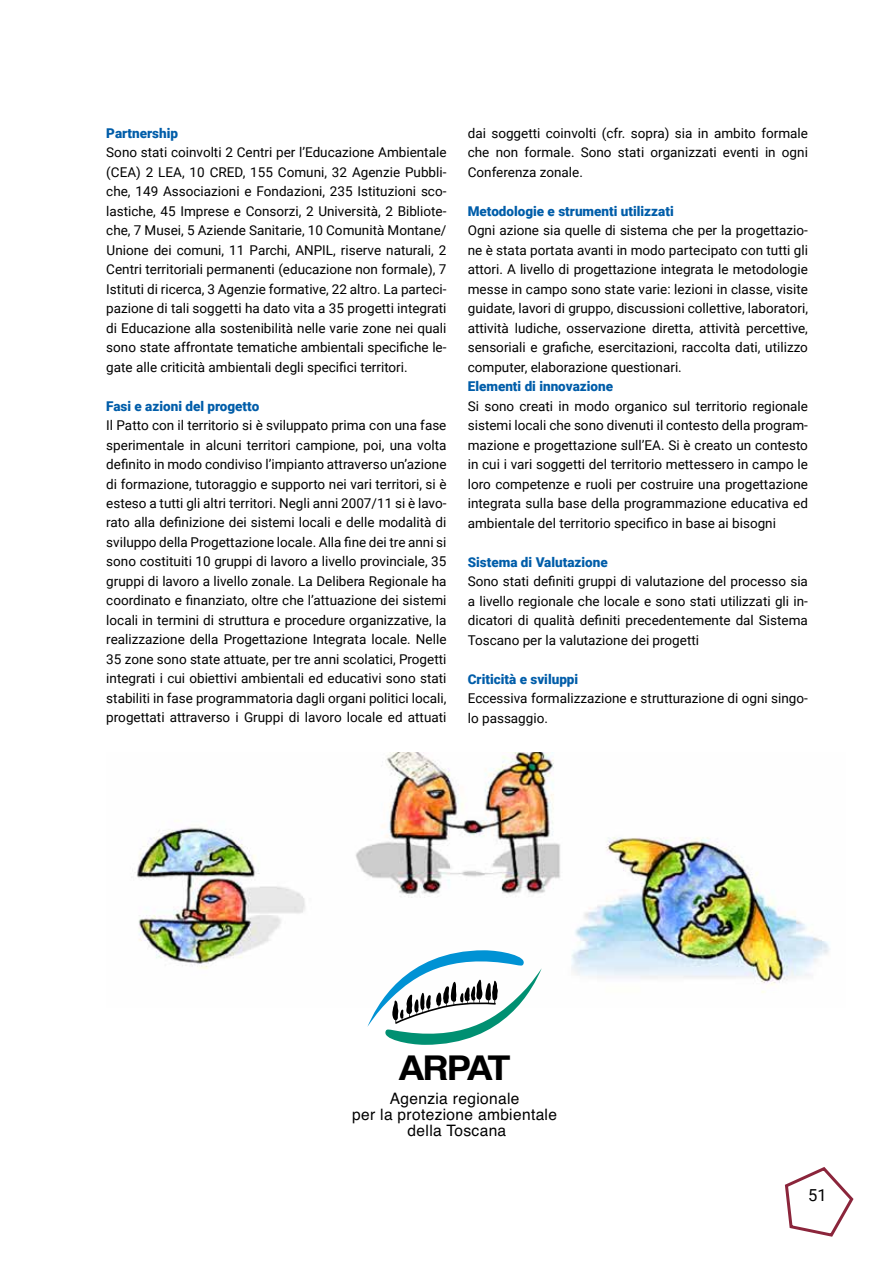
<style>
.page{position:relative;width:893px;height:1263px;background:#fff}
.page>*{position:absolute;margin:0;border:0;box-sizing:border-box;transform-origin:0 0}
.t1{font:700 34.05px "Helvetica";letter-spacing:-.11em;color:#000;scale:1.1 1}
.t2{font:16.5px "Roboto";color:#000}
.t3{font:15.75px/15.8px "Helvetica";letter-spacing:.02em;color:#000;text-align:center}
.t4{font:13.5px/19.5px "Roboto";color:#000;text-align:justify}
.t5{font:900 13.5px "Roboto";color:#005da9}
</style>
<div class="page">
<svg style="left:784px;top:1167px;width:70px;height:70px"></svg>
<img style="left:137px;top:753px;width:693px;height:240px">
<svg style="left:367px;top:951px;width:175px;height:94px"></svg>
<p class="t5" style="left:106px;top:123px;width:73px">Partnership</p>
<p class="t4" style="left:106px;top:142px;width:342px">Sono stati coinvolti 2 Centri per l’Educazione Ambientale (CEA) 2 LEA, 10 CRED, 155 Comuni, 32 Agenzie Pubbli&shy;che, 149 Associazioni e Fondazioni, 235 Istituzioni sco&shy;lastiche, 45 Imprese e Consorzi, 2 Università, 2 Bibliote&shy;che, 7 Musei, 5 Aziende Sanitarie, 10 Comunità Montane/ Unione dei comuni, 11 Parchi, ANPIL, riserve naturali, 2<br>Centri territoriali permanenti (educazione non formale), 7<br>Istituti di ricerca, 3 Agenzie formative, 22 altro. La parteci&shy;pazione di tali soggetti ha dato vita a 35 progetti integrati di Educazione alla sostenibilità nelle varie zone nei quali sono state affrontate tematiche ambientali specifiche le&shy;gate alle criticità ambientali degli specifici territori.</p>
<p class="t5" style="left:106px;top:396px;width:154px">Fasi e azioni del progetto</p>
<p class="t4" style="left:106px;top:415px;width:342px">Il Patto con il territorio si è sviluppato prima con una fase sperimentale in alcuni territori campione, poi, una volta definito in modo condiviso l’impianto attraverso un’azione di formazione, tutoraggio e supporto nei vari territori, si è esteso a tutti gli altri territori. Negli anni 2007/11 si è lavo&shy;rato alla definizione dei sistemi locali e delle modalità di sviluppo della Progettazione locale. Alla fine dei tre anni si sono costituiti 10 gruppi di lavoro a livello provinciale, 35 gruppi di lavoro a livello zonale. La Delibera Regionale ha coordinato e finanziato, oltre che l’attuazione dei sistemi locali in termini di struttura e procedure organizzative, la realizzazione della Progettazione Integrata locale. Nelle 35 zone sono state attuate, per tre anni scolatici, Progetti integrati i cui obiettivi ambientali ed educativi sono stati stabiliti in fase programmatoria dagli organi politici locali, progettati attraverso i Gruppi di lavoro locale ed attuati</p>
<p class="t4" style="left:468px;top:123px;width:342px">dai soggetti coinvolti (cfr. sopra) sia in ambito formale che non formale. Sono stati organizzati eventi in ogni Conferenza zonale.</p>
<p class="t5" style="left:468px;top:201px;width:207px">Metodologie e strumenti utilizzati</p>
<p class="t4" style="left:468px;top:220px;width:342px">Ogni azione sia quelle di sistema che per la progettazio&shy;ne è stata portata avanti in modo partecipato con tutti gli attori. A livello di progettazione integrata le metodologie messe in campo sono state varie: lezioni in classe, visite guidate, lavori di gruppo, discussioni collettive, laboratori, attività ludiche, osservazione diretta, attività percettive, sensoriali e grafiche, esercitazioni, raccolta dati, utilizzo computer, elaborazione questionari.</p>
<p class="t5" style="left:468px;top:377px;width:147px">Elementi di innovazione</p>
<p class="t4" style="left:468px;top:396px;width:342px">Si sono creati in modo organico sul territorio regionale sistemi locali che sono divenuti il contesto della program&shy;mazione e progettazione sull’EA. Si è creato un contesto in cui i vari soggetti del territorio mettessero in campo le loro competenze e ruoli per costruire una progettazione integrata sulla base della programmazione educativa ed ambientale del territorio specifico in base ai bisogni</p>
<p class="t5" style="left:468px;top:552px;width:141px">Sistema di Valutazione</p>
<p class="t4" style="left:468px;top:571px;width:342px">Sono stati definiti gruppi di valutazione del processo sia a livello regionale che locale e sono stati utilizzati gli in&shy;dicatori di qualità definiti precedentemente dal Sistema Toscano per la valutazione dei progetti</p>
<p class="t5" style="left:468px;top:669px;width:112px">Criticità e sviluppi</p>
<p class="t4" style="left:468px;top:688px;width:342px">Eccessiva formalizzazione e strutturazione di ogni singo&shy;lo passaggio.</p>
<h1 class="t1" style="left:398px;top:1040px;width:104px">ARPAT</h1>
<p class="t3" style="left:352px;top:1091px;width:206px">Agenzia regionale<br>per la protezione ambientale della Toscana</p>
<p class="t2" style="left:808px;top:1184px;width:20px">51</p>
</div>
